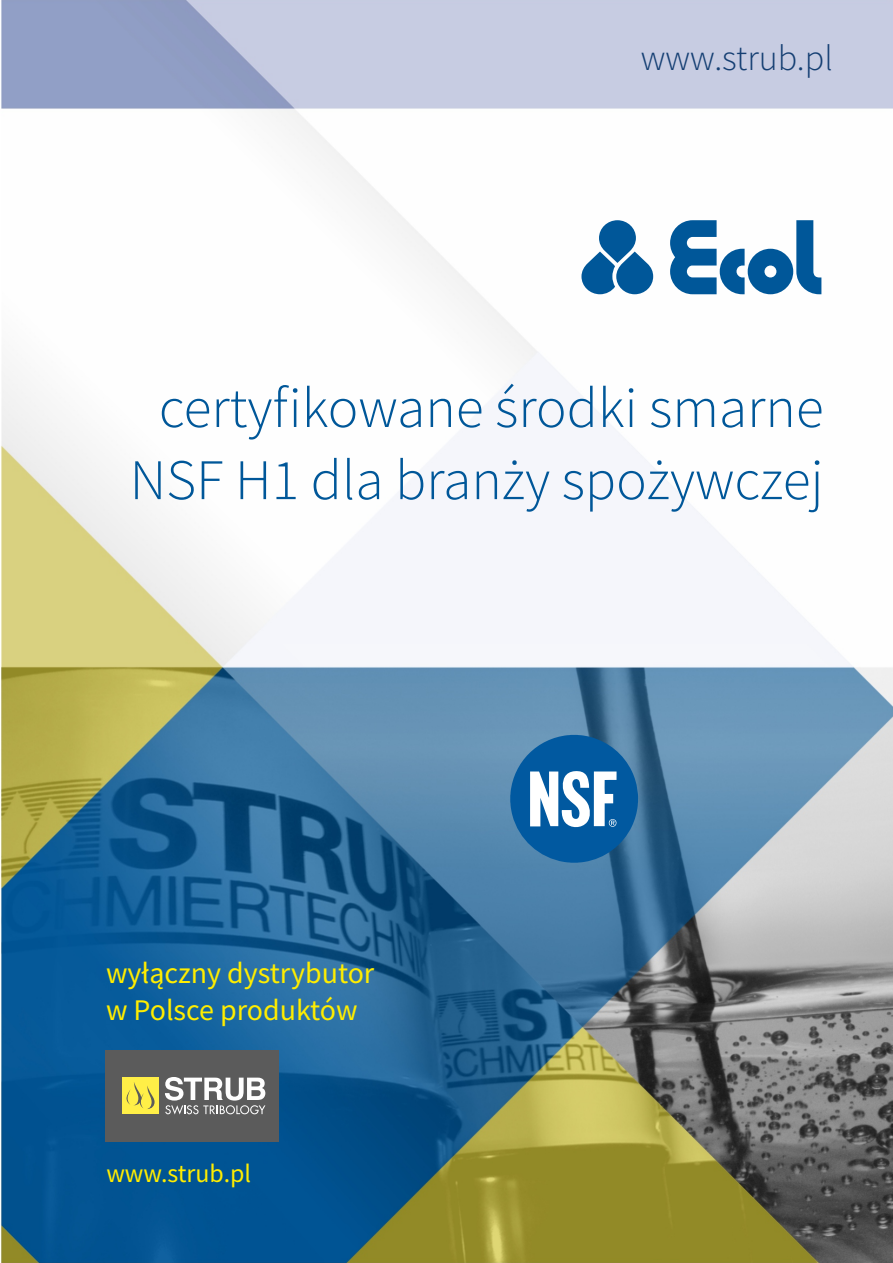
<style>
.page{position:relative;width:893px;height:1263px;background:#fff}
.page>*{position:absolute;margin:0;border:0;box-sizing:border-box;transform-origin:0 0}
.t1{font:300 57.45px/72.2px "Source Sans Pro";color:#005799;text-align:center}
.t2{font:300 36px "Source Sans Pro";color:#153f73}
.t3{font:30px/37.7px "Source Sans Pro";color:#ffed00}
.t4{font:25.95px "Source Sans Pro";color:#ffed00}
</style>
<div class="page">
<img style="left:0;top:0;width:893px;height:1263px">
<svg style="left:670px;top:220px;width:151px;height:74px"></svg>
<svg style="left:581px;top:220px;width:72px;height:74px"></svg>
<svg style="left:510px;top:735px;width:128px;height:128px"></svg>
<div style="left:106px;top:1051px;width:173px;height:91px;background:#5b5b5b"></div>
<div style="left:123px;top:1078px;width:36px;height:36px;background:#ffef47"></div>
<svg style="left:126px;top:1082px;width:29px;height:27px"></svg>
<svg style="left:165px;top:1077px;width:100px;height:37px"></svg>
<p class="t2" style="left:641px;top:43px;width:194px">www.strub.pl</p>
<p class="t1" style="left:130px;top:376px;width:695px">certyfikowane środki smarne<br>NSF H1 dla branży spożywczej</p>
<p class="t3" style="left:106px;top:956px;width:270px">wyłączny dystrybutor w Polsce produktów</p>
<p class="t4" style="left:106px;top:1162px;width:146px">www.strub.pl</p>
</div>
